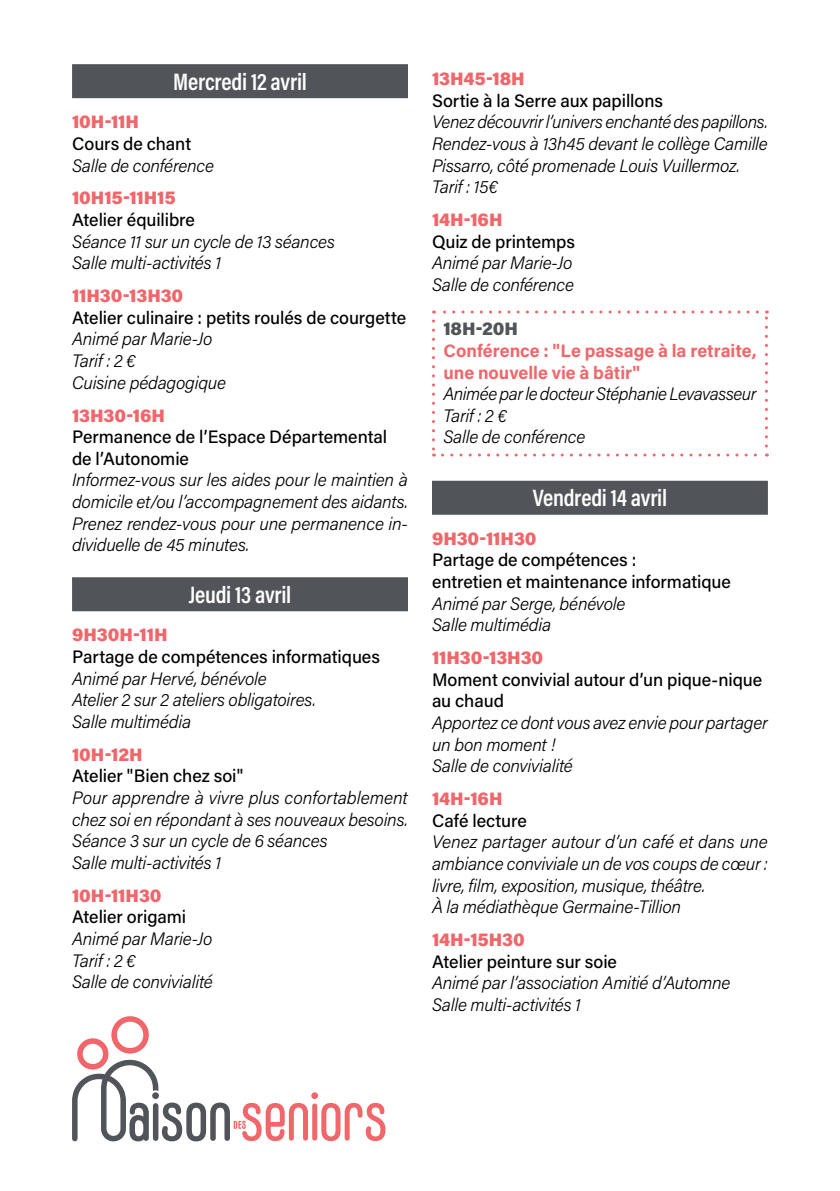
<style>
.page{position:relative;width:840px;height:1191px;background:#fff}
.page>*{position:absolute;margin:0;border:0;box-sizing:border-box;transform-origin:0 0}
.t1{font:600 24px "Acumin Pro Cond";letter-spacing:-.01em;color:#fff}
.t2{font:italic 300 18px/21.6px "Acumin Pro";letter-spacing:-.015em;color:#000}
.t3{font:500 18px/21.6px "Acumin Pro";letter-spacing:-.005em;color:#000}
.t4{font:900 18px "Acumin Pro";letter-spacing:-.01em;color:#f1666a}
.t5{font:700 18px/21.6px "Acumin Pro";color:#f1666a}
.t6{font:900 18px "Acumin Pro";letter-spacing:-.005em;color:#515459}
</style>
<div class="page">
<div style="left:72px;top:64px;width:336px;height:34px;background:#515459"></div>
<div style="left:72px;top:577px;width:336px;height:34px;background:#515459"></div>
<div style="left:432px;top:481px;width:335px;height:34px;background:#515459"></div>
<div style="left:312px;top:1103px;width:5px;height:37px;background:#f1666a;border-radius:2px"></div>
<svg style="left:321px;top:1102px;width:64px;height:39px"></svg>
<svg style="left:72px;top:1016px;width:236px;height:126px"></svg>
<div style="left:311px;top:1092px;width:7px;height:7px;background:#f1666a;border-radius:50%"></div>
<div style="left:152px;top:1092px;width:7px;height:7px;background:#515459;border-radius:50%"></div>
<svg style="left:432px;top:321px;width:3px;height:135px"></svg>
<svg style="left:442px;top:453px;width:325px;height:3px"></svg>
<svg style="left:765px;top:310px;width:2px;height:136px"></svg>
<svg style="left:433px;top:310px;width:324px;height:3px"></svg>
<h1 class="t1" style="left:173px;top:66px;width:135px">Mercredi 12 avril</h1>
<p class="t4" style="left:72px;top:109px;width:68px">10H-11H</p>
<p class="t3" style="left:72px;top:132px;width:120px">Cours de chant</p>
<p class="t2" style="left:72px;top:154px;width:143px">Salle de conférence</p>
<p class="t4" style="left:72px;top:185px;width:105px">10H15-11H15</p>
<p class="t3" style="left:72px;top:208px;width:124px">Atelier équilibre</p>
<p class="t2" style="left:72px;top:230px;width:264px">Séance 11 sur un cycle de 13 séances<br>Salle multi-activités 1</p>
<p class="t4" style="left:72px;top:283px;width:113px">11H30-13H30</p>
<p class="t3" style="left:72px;top:306px;width:335px">Atelier culinaire : petits roulés de courgette</p>
<p class="t2" style="left:72px;top:328px;width:155px">Animé par Marie-Jo<br>Tarif : 2 €<br>Cuisine pédagogique</p>
<p class="t4" style="left:72px;top:402px;width:94px">13H30-16H</p>
<p class="t3" style="left:72px;top:425px;width:316px">Permanence de l’Espace Départemental de l’Autonomie</p>
<p class="t2" style="left:72px;top:468px;width:337px;text-align:justify">Informez-vous sur les aides pour le maintien à domicile et/ou l’accompagnement des aidants.<br>Prenez rendez-vous pour une permanence in&shy;dividuelle de 45 minutes.</p>
<h1 class="t1" style="left:189px;top:579px;width:104px">Jeudi 13 avril</h1>
<p class="t4" style="left:72px;top:622px;width:97px">9H30H-11H</p>
<p class="t3" style="left:72px;top:645px;width:309px">Partage de compétences informatiques</p>
<p class="t2" style="left:72px;top:667px;width:245px">Animé par Hervé, bénévole<br>Atelier 2 sur 2 ateliers obligatoires.<br>Salle multimédia</p>
<p class="t4" style="left:72px;top:741px;width:72px">10H-12H</p>
<p class="t3" style="left:72px;top:764px;width:172px">Atelier "Bien chez soi"</p>
<p class="t2" style="left:72px;top:786px;width:337px">Pour apprendre à vivre plus confortablement chez soi en répondant à ses nouveaux besoins.<br>Séance 3 sur un cycle de 6 séances<br>Salle multi-activités 1</p>
<p class="t4" style="left:72px;top:882px;width:91px">10H-11H30</p>
<p class="t3" style="left:72px;top:905px;width:116px">Atelier origami</p>
<p class="t2" style="left:72px;top:927px;width:142px">Animé par Marie-Jo<br>Tarif : 2 €<br>Salle de convivialité</p>
<p class="t4" style="left:432px;top:66px;width:94px">13H45-18H</p>
<p class="t3" style="left:432px;top:89px;width:232px">Sortie à la Serre aux papillons</p>
<p class="t2" style="left:432px;top:111px;width:337px">Venez découvrir l’univers enchanté des papillons.<br>Rendez-vous à 13h45 devant le collège Camille Pissarro, côté promenade Louis Vuillermoz.<br>Tarif : 15€</p>
<p class="t4" style="left:432px;top:207px;width:72px">14H-16H</p>
<p class="t3" style="left:432px;top:230px;width:144px">Quiz de printemps</p>
<p class="t2" style="left:432px;top:252px;width:143px">Animé par Marie-Jo<br>Salle de conférence</p>
<p class="t6" style="left:443px;top:316px;width:76px">18H-20H</p>
<p class="t5" style="left:443px;top:339px;width:314px">Conférence : "Le passage à la retraite, une nouvelle vie à bâtir"</p>
<p class="t2" style="left:443px;top:382px;width:314px">Animée par le docteur Stéphanie Levavasseur<br>Tarif : 2 €<br>Salle de conférence</p>
<h1 class="t1" style="left:532px;top:482px;width:136px">Vendredi 14 avril</h1>
<p class="t4" style="left:432px;top:526px;width:106px">9H30-11H30</p>
<p class="t3" style="left:432px;top:548px;width:300px">Partage de compétences :<br>entretien et maintenance informatique</p>
<p class="t2" style="left:432px;top:592px;width:195px">Animé par Serge, bénévole<br>Salle multimédia</p>
<p class="t4" style="left:432px;top:645px;width:113px">11H30-13H30</p>
<p class="t3" style="left:432px;top:668px;width:331px">Moment convivial autour d’un pique-nique au chaud</p>
<p class="t2" style="left:432px;top:711px;width:337px">Apportez ce dont vous avez envie pour partager un bon moment !<br>Salle de convivialité</p>
<p class="t4" style="left:432px;top:786px;width:72px">14H-16H</p>
<p class="t3" style="left:432px;top:809px;width:96px">Café lecture</p>
<p class="t2" style="left:432px;top:830px;width:337px">Venez partager autour d’un café et dans une ambiance conviviale un de vos coups de cœur : livre, film, exposition, musique, théâtre.<br>À la médiathèque Germaine-Tillion</p>
<p class="t4" style="left:432px;top:927px;width:94px">14H-15H30</p>
<p class="t3" style="left:432px;top:950px;width:186px">Atelier peinture sur soie</p>
<p class="t2" style="left:432px;top:971px;width:300px">Animé par l’association Amitié d’Automne<br>Salle multi-activités 1</p>
</div>
